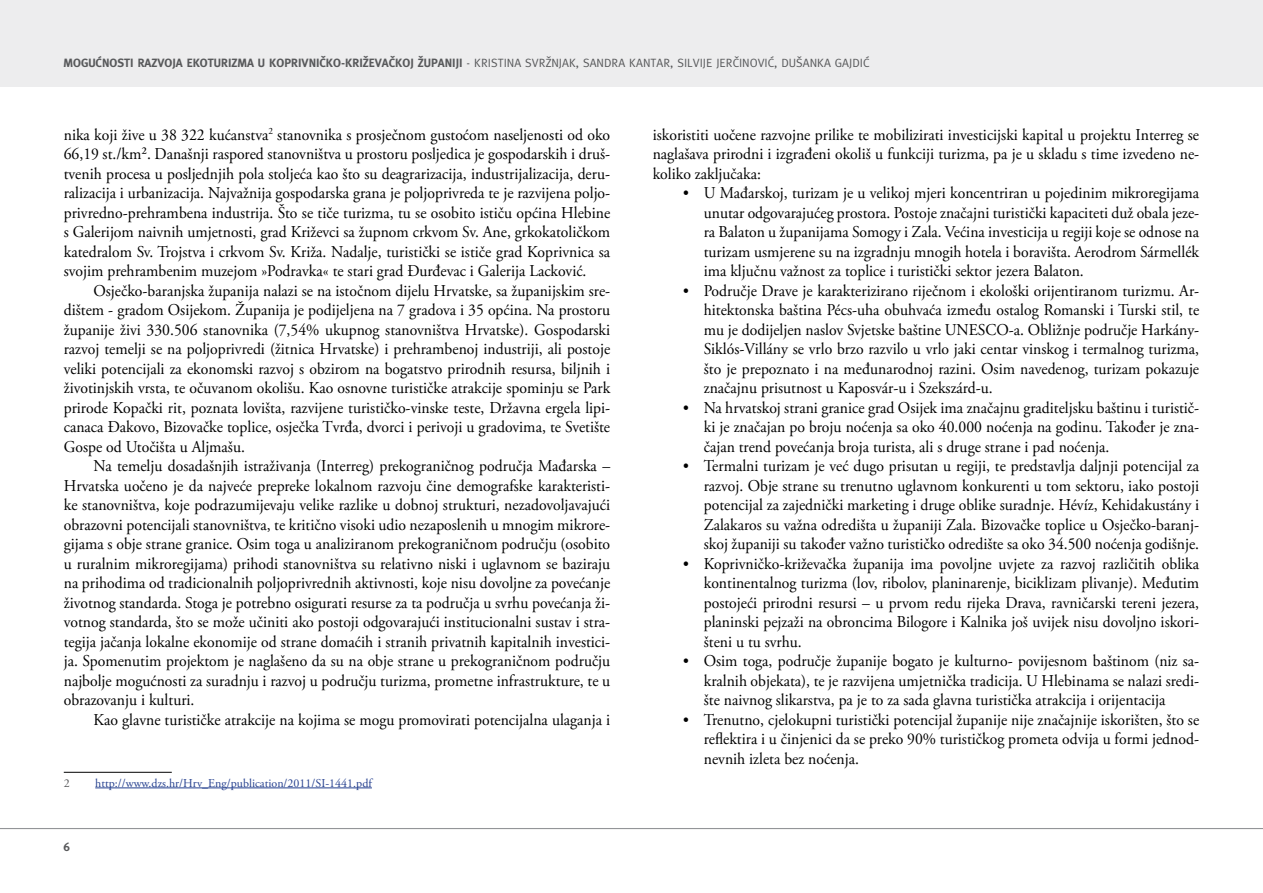
<style>
.page{position:relative;width:1263px;height:893px;background:#fff}
.page>*{position:absolute;margin:0;border:0;box-sizing:border-box;transform-origin:0 0}
.t1{font:16.5px/19.5px "Adobe Garamond Pro";color:#000;text-align:justify;scale:.95 1}
.t2{font:12px "Meta Skin 29";color:#58595b}
.t3{font:700 12px "Meta Skin 29";color:#58595b}
.t4{font:12px "Adobe Garamond Pro";color:#25408f}
.t5{font:12px "Adobe Garamond Pro";color:#58595b}
</style>
<div class="page">
<div style="left:0;top:0;width:1263px;height:86px;background:#ededee"></div>
<hr style="left:0;top:828px;width:1263px;height:1px;background:#939598">
<hr style="left:64px;top:772px;width:108px;height:1px;background:#000">
<hr style="left:95px;top:788px;width:277px;height:1px;background:#25408f">
<p class="t3" style="left:64px;top:56px;width:235px">MOGUĆNOSTI RAZVOJA EKOTURIZMA U KOPRIVNI</p>
<p class="t3" style="left:320px;top:56px;width:83px">ČKO-KRIŽEVAČKOJ</p>
<p class="t3" style="left:418px;top:56px;width:26px">ŽUPANIJI</p>
<p class="t2" style="left:466px;top:56px;width:404px">- KRISTINA SVRŽNJAK, SANDRA KANTAR, SILVIJE JERČINOVIĆ, DUŠANKA GAJDIĆ</p>
<p class="t1" style="left:64px;top:125px;width:577px">nika koji žive u 38 322 kućanstva<sup>2</sup> stanovnika s prosječnom gustoćom naseljenosti od oko 66,19 st./km². Današnji raspored stanovništva u prostoru posljedica je gospodarskih i druš&shy;tvenih procesa u posljednjih pola stoljeća kao što su deagrarizacija, industrijalizacija, deru&shy;ralizacija i urbanizacija. Najvažnija gospodarska grana je poljoprivreda te je razvijena poljo&shy;privredno-prehrambena industrija. Što se tiče turizma, tu se osobito ističu općina Hlebine s Galerijom naivnih umjetnosti, grad Križevci sa župnom crkvom Sv. Ane, grkokatoličkom katedralom Sv. Trojstva i crkvom Sv. Križa. Nadalje, turistički se ističe grad Koprivnica sa svojim prehrambenim muzejom »Podravka« te stari grad Đurđevac i Galerija Lacković.</p>
<p class="t1" style="left:64px;top:281px;width:577px;text-indent:30px">Osječko-baranjska županija nalazi se na istočnom dijelu Hrvatske, sa županijskim sre&shy;dištem - gradom Osijekom. Županija je podijeljena na 7 gradova i 35 općina. Na prostoru županije živi 330.506 stanovnika (7,54% ukupnog stanovništva Hrvatske). Gospodarski razvoj temelji se na poljoprivredi (žitnica Hrvatske) i prehrambenoj industriji, ali postoje veliki potencijali za ekonomski razvoj s obzirom na bogatstvo prirodnih resursa, biljnih i životinjskih vrsta, te očuvanom okolišu. Kao osnovne turističke atrakcije spominju se Park prirode Kopački rit, poznata lovišta, razvijene turističko-vinske teste, Državna ergela lipi&shy;canaca Đakovo, Bizovačke toplice, osječka Tvrđa, dvorci i perivoji u gradovima, te Svetište Gospe od Utočišta u Aljmašu.</p>
<p class="t1" style="left:64px;top:457px;width:577px;text-indent:30px">Na temelju dosadašnjih istraživanja (Interreg) prekograničnog područja Mađarska – Hrvatska uočeno je da najveće prepreke lokalnom razvoju čine demografske karakteristi&shy;ke stanovništva, koje podrazumijevaju velike razlike u dobnoj strukturi, nezadovoljavajući obrazovni potencijali stanovništva, te kritično visoki udio nezaposlenih u mnogim mikrore&shy;gijama s obje strane granice. Osim toga u analiziranom prekograničnom području (osobito u ruralnim mikroregijama) prihodi stanovništva su relativno niski i uglavnom se baziraju na prihodima od tradicionalnih poljoprivrednih aktivnosti, koje nisu dovoljne za povećanje životnog standarda. Stoga je potrebno osigurati resurse za ta područja u svrhu povećanja ži&shy;votnog standarda, što se može učiniti ako postoji odgovarajući institucionalni sustav i stra&shy;tegija jačanja lokalne ekonomije od strane domaćih i stranih privatnih kapitalnih investici&shy;ja. Spomenutim projektom je naglašeno da su na obje strane u prekograničnom području najbolje mogućnosti za suradnju i razvoj u području turizma, prometne infrastrukture, te u obrazovanju i kulturi.</p>
<p class="t1" style="left:94px;top:710px;width:545px">Kao glavne turističke atrakcije na kojima se mogu promovirati potencijalna ulaganja i</p>
<p class="t5" style="left:64px;top:776px;width:7px">2</p>
<p class="t4" style="left:95px;top:776px;width:278px">http://www.dzs.hr/Hrv_Eng/publication/2011/SI-1441.pdf</p>
<p class="t3" style="left:64px;top:839px;width:8px">6</p>
<p class="t1" style="left:653px;top:125px;width:577px">iskoristiti uočene razvojne prilike te mobilizirati investicijski kapital u projektu Interreg se naglašava prirodni i izgrađeni okoliš u funkciji turizma, pa je u skladu s time izvedeno ne&shy;koliko zaključaka:</p>
<p class="t1" style="left:682px;top:184px;width:545px">ʶ U Mađarskoj, turizam je u velikoj mjeri koncentriran u pojedinim mikroregijama</p>
<p class="t1" style="left:704px;top:203px;width:523px">unutar odgovarajućeg prostora. Postoje značajni turistički kapaciteti duž obala jeze-</p>
<p class="t1" style="left:704px;top:223px;width:523px">ra Balaton u županijama Somogy i Zala. Većina investicija u regiji koje se odnose na</p>
<p class="t1" style="left:704px;top:242px;width:523px">turizam usmjerene su na izgradnju mnogih hotela i boravišta. Aerodrom Sármellék</p>
<p class="t1" style="left:704px;top:262px;width:402px">ima ključnu važnost za toplice i turistički sektor jezera Balaton.</p>
<p class="t1" style="left:682px;top:281px;width:545px">ʶ Područje Drave je karakterizirano riječnom i ekološki orijentiranom turizmu. Ar-</p>
<p class="t1" style="left:704px;top:301px;width:523px">hitektonska baština Pécs-uha obuhvaća između ostalog Romanski i Turski stil, te</p>
<p class="t1" style="left:704px;top:320px;width:523px">mu je dodijeljen naslov Svjetske baštine UNESCO-a. Obližnje područje Harkány-</p>
<p class="t1" style="left:704px;top:340px;width:523px">Siklós-Villány se vrlo brzo razvilo u vrlo jaki centar vinskog i termalnog turizma,</p>
<p class="t1" style="left:704px;top:359px;width:523px">što je prepoznato i na međunarodnoj razini. Osim navedenog, turizam pokazuje</p>
<p class="t1" style="left:704px;top:379px;width:306px">značajnu prisutnost u Kaposvár-u i Szekszárd-u.</p>
<p class="t1" style="left:682px;top:398px;width:545px">ʶ Na hrvatskoj strani granice grad Osijek ima značajnu graditeljsku baštinu i turistič-</p>
<p class="t1" style="left:704px;top:418px;width:523px">ki je značajan po broju noćenja sa oko 40.000 noćenja na godinu. Također je zna-</p>
<p class="t1" style="left:704px;top:437px;width:428px">čajan trend povećanja broja turista, ali s druge strane i pad noćenja.</p>
<p class="t1" style="left:682px;top:457px;width:545px">ʶ Termalni turizam je već dugo prisutan u regiji, te predstavlja daljnji potencijal za</p>
<p class="t1" style="left:704px;top:476px;width:523px">razvoj. Obje strane su trenutno uglavnom konkurenti u tom sektoru, iako postoji</p>
<p class="t1" style="left:704px;top:496px;width:523px">potencijal za zajednički marketing i druge oblike suradnje. Hévíz, Kehidakustány i</p>
<p class="t1" style="left:704px;top:515px;width:523px">Zalakaros su važna odredišta u županiji Zala. Bizovačke toplice u Osječko-baranj-</p>
<p class="t1" style="left:704px;top:535px;width:523px">skoj županiji su također važno turističko odredište sa oko 34.500 noćenja godišnje.</p>
<p class="t1" style="left:682px;top:554px;width:545px">ʶ Koprivničko-križevačka županija ima povoljne uvjete za razvoj različitih oblika</p>
<p class="t1" style="left:704px;top:574px;width:523px">kontinentalnog turizma (lov, ribolov, planinarenje, biciklizam plivanje). Međutim</p>
<p class="t1" style="left:704px;top:593px;width:523px">postojeći prirodni resursi – u prvom redu rijeka Drava, ravničarski tereni jezera,</p>
<p class="t1" style="left:704px;top:613px;width:523px">planinski pejzaži na obroncima Bilogore i Kalnika još uvijek nisu dovoljno iskori-</p>
<p class="t1" style="left:704px;top:632px;width:105px">šteni u tu svrhu.</p>
<p class="t1" style="left:682px;top:652px;width:545px">ʶ Osim toga, područje županije bogato je kulturno- povijesnom baštinom (niz sa-</p>
<p class="t1" style="left:704px;top:671px;width:523px">kralnih objekata), te je razvijena umjetnička tradicija. U Hlebinama se nalazi sredi-</p>
<p class="t1" style="left:704px;top:691px;width:487px">šte naivnog slikarstva, pa je to za sada glavna turistička atrakcija i orijentacija</p>
<p class="t1" style="left:682px;top:710px;width:545px">ʶ Trenutno, cjelokupni turistički potencijal županije nije značajnije iskorišten, što se</p>
<p class="t1" style="left:704px;top:730px;width:523px">reflektira i u činjenici da se preko 90% turističkog prometa odvija u formi jednod-</p>
<p class="t1" style="left:704px;top:749px;width:165px">nevnih izleta bez noćenja.</p>
</div>
